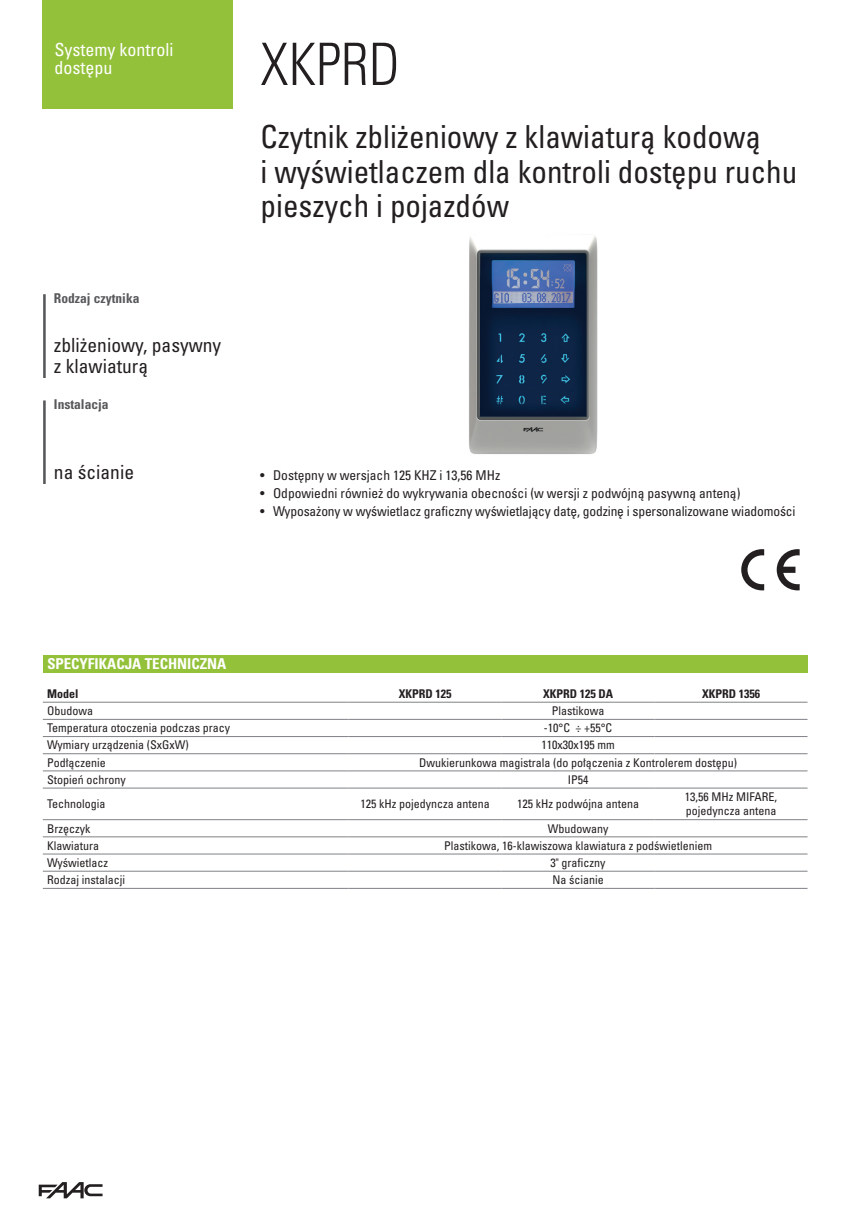
<style>
.page{position:relative;width:851px;height:1221px;background:#fff}
.page>*{position:absolute;margin:0;border:0;box-sizing:border-box;transform-origin:0 0}
.Product_Name{font:58.5px "Univers CE 47 Condensed Light";color:#231f20;scale:.95 1}
.Product_Description{font:31.8px/34.5px "Univers CE 57 Condensed";color:#231f20}
.Family_Tech_Data_Val{font:19.5px "Univers CE 57 Condensed";color:#231f20}
.ACCESS_CONTROL_Famil{font:18px/18px "Univers CE 57 Condensed";color:#fff}
.t1{font:15px "Univers CE 67 Condensed Bold";color:#fff}
.t2{font:13.5px "Univers CE 57 Condensed";color:#231f20}
.Title_Value1{font:13.5px "Univers CE 67 Condensed Bold";color:#57585a}
.Title_Value2{font:13.5px "Univers CE 67 Condensed Bold";color:#57585a}
.techspec_value_pgf{font:12px/14.4px "Univers CE 57 Condensed";color:#231f20}
.techspec_param_pgf{font:12px "Univers CE 57 Condensed";color:#231f20}
.techspec_header_pgf{font:12px "Univers CE 67 Condensed Bold";color:#231f20}
.techspec_header_left{font:12px "Univers CE 67 Condensed Bold";color:#231f20}
</style>
<div class="page">
<svg style="left:39px;top:1182px;width:63px;height:16px"></svg>
<div style="left:43px;top:0;width:190px;height:108px;background:#93c139"></div>
<hr style="left:43px;top:294px;width:3px;height:83px;background:#57585a">
<hr style="left:43px;top:400px;width:3px;height:83px;background:#57585a">
<svg style="left:741px;top:549px;width:58px;height:41px"></svg>
<div style="left:43px;top:655px;width:764px;height:17px;background:#93c139"></div>
<hr style="left:43px;top:701px;width:305px;height:1px;background:#808285">
<hr style="left:348px;top:701px;width:153px;height:1px;background:#808285">
<hr style="left:501px;top:701px;width:153px;height:1px;background:#808285">
<hr style="left:654px;top:701px;width:153px;height:1px;background:#808285">
<hr style="left:43px;top:719px;width:305px;height:1px;background:#808285">
<hr style="left:348px;top:719px;width:153px;height:1px;background:#808285">
<hr style="left:501px;top:719px;width:153px;height:1px;background:#808285">
<hr style="left:654px;top:719px;width:153px;height:1px;background:#808285">
<hr style="left:43px;top:736px;width:305px;height:1px;background:#808285">
<hr style="left:348px;top:736px;width:153px;height:1px;background:#808285">
<hr style="left:501px;top:736px;width:153px;height:1px;background:#808285">
<hr style="left:654px;top:736px;width:153px;height:1px;background:#808285">
<hr style="left:43px;top:753px;width:305px;height:1px;background:#808285">
<hr style="left:348px;top:753px;width:153px;height:1px;background:#808285">
<hr style="left:501px;top:753px;width:153px;height:1px;background:#808285">
<hr style="left:654px;top:753px;width:153px;height:1px;background:#808285">
<hr style="left:43px;top:770px;width:305px;height:1px;background:#808285">
<hr style="left:348px;top:770px;width:153px;height:1px;background:#808285">
<hr style="left:501px;top:770px;width:153px;height:1px;background:#808285">
<hr style="left:654px;top:770px;width:153px;height:1px;background:#808285">
<hr style="left:43px;top:787px;width:305px;height:1px;background:#808285">
<hr style="left:348px;top:787px;width:153px;height:1px;background:#808285">
<hr style="left:501px;top:787px;width:153px;height:1px;background:#808285">
<hr style="left:654px;top:787px;width:153px;height:1px;background:#808285">
<hr style="left:43px;top:819px;width:305px;height:1px;background:#808285">
<hr style="left:348px;top:819px;width:153px;height:1px;background:#808285">
<hr style="left:501px;top:819px;width:153px;height:1px;background:#808285">
<hr style="left:654px;top:819px;width:153px;height:1px;background:#808285">
<hr style="left:43px;top:836px;width:305px;height:1px;background:#808285">
<hr style="left:348px;top:836px;width:153px;height:1px;background:#808285">
<hr style="left:501px;top:836px;width:153px;height:1px;background:#808285">
<hr style="left:654px;top:836px;width:153px;height:1px;background:#808285">
<hr style="left:43px;top:853px;width:305px;height:1px;background:#808285">
<hr style="left:348px;top:853px;width:153px;height:1px;background:#808285">
<hr style="left:501px;top:853px;width:153px;height:1px;background:#808285">
<hr style="left:654px;top:853px;width:153px;height:1px;background:#808285">
<hr style="left:43px;top:870px;width:305px;height:1px;background:#808285">
<hr style="left:43px;top:888px;width:305px;height:1px;background:#808285">
<hr style="left:348px;top:870px;width:153px;height:1px;background:#808285">
<hr style="left:501px;top:870px;width:153px;height:1px;background:#808285">
<hr style="left:654px;top:870px;width:153px;height:1px;background:#808285">
<hr style="left:348px;top:888px;width:153px;height:1px;background:#808285">
<hr style="left:501px;top:888px;width:153px;height:1px;background:#808285">
<hr style="left:654px;top:888px;width:153px;height:1px;background:#808285">
<img style="left:469px;top:236px;width:129px;height:218px">
<p class="ACCESS_CONTROL_Famil" style="left:55px;top:41px;width:120px">Systemy kontroli dostępu</p>
<p class="Title_Value1" style="left:54px;top:291px;width:87px">Rodzaj czytnika</p>
<p class="Family_Tech_Data_Val" style="left:54px;top:334px;width:169px">zbliżeniowy, pasywny</p>
<p class="Family_Tech_Data_Val" style="left:54px;top:355px;width:96px">z klawiaturą</p>
<p class="Title_Value2" style="left:54px;top:397px;width:56px">Instalacja</p>
<p class="Family_Tech_Data_Val" style="left:54px;top:461px;width:82px">na ścianie</p>
<p class="Product_Name" style="left:260px;top:31px;width:148px">XKPRD</p>
<p class="Product_Description" style="left:260px;top:120px;width:538px">Czytnik zbliżeniowy z klawiaturą kodową<br>i wyświetlaczem dla kontroli dostępu ruchu pieszych i pojazdów</p>
<p class="t2" style="left:260px;top:467px;width:241px">• Dostępny w wersjach 125 KHZ i 13,56 MHz</p>
<p class="t2" style="left:260px;top:485px;width:481px">• Odpowiedni również do wykrywania obecności (w wersji z podwójną pasywną anteną)</p>
<p class="t2" style="left:260px;top:503px;width:536px">• Wyposażony w wyświetlacz graficzny wyświetlający datę, godzinę i spersonalizowane wiadomości</p>
<p class="t1" style="left:47px;top:655px;width:181px">SPECYFIKACJA TECHNICZNA</p>
<p class="techspec_header_left" style="left:47px;top:687px;width:33px">Model</p>
<p class="techspec_header_pgf" style="left:399px;top:687px;width:54px">XKPRD 125</p>
<p class="techspec_header_pgf" style="left:543px;top:687px;width:71px">XKPRD 125 DA</p>
<p class="techspec_header_pgf" style="left:702px;top:687px;width:59px">XKPRD 1356</p>
<p class="techspec_param_pgf" style="left:47px;top:704px;width:47px">Obudowa</p>
<p class="techspec_value_pgf" style="left:551px;top:704px;width:54px">Plastikowa</p>
<p class="techspec_param_pgf" style="left:47px;top:721px;width:185px">Temperatura otoczenia podczas pracy</p>
<p class="techspec_value_pgf" style="left:544px;top:721px;width:70px">-10°C ÷ +55°C</p>
<p class="techspec_param_pgf" style="left:47px;top:738px;width:143px">Wymiary urządzenia (SxGxW)</p>
<p class="techspec_value_pgf" style="left:541px;top:738px;width:75px">110x30x195 mm</p>
<p class="techspec_param_pgf" style="left:47px;top:755px;width:60px">Podłączenie</p>
<p class="techspec_value_pgf" style="left:419px;top:755px;width:319px">Dwukierunkowa magistrala (do połączenia z Kontrolerem dostępu)</p>
<p class="techspec_param_pgf" style="left:47px;top:772px;width:80px">Stopień ochrony</p>
<p class="techspec_value_pgf" style="left:567px;top:772px;width:22px">IP54</p>
<p class="techspec_param_pgf" style="left:47px;top:797px;width:60px">Technologia</p>
<p class="techspec_value_pgf" style="left:360px;top:797px;width:131px">125 kHz pojedyncza antena</p>
<p class="techspec_value_pgf" style="left:517px;top:797px;width:123px">125 kHz podwójna antena</p>
<p class="techspec_value_pgf" style="left:684px;top:789px;width:94px">13,56 MHz MIFARE, pojedyncza antena</p>
<p class="techspec_param_pgf" style="left:47px;top:821px;width:45px">Brzęczyk</p>
<p class="techspec_value_pgf" style="left:547px;top:821px;width:62px">Wbudowany</p>
<p class="techspec_param_pgf" style="left:47px;top:838px;width:53px">Klawiatura</p>
<p class="techspec_value_pgf" style="left:444px;top:838px;width:269px">Plastikowa, 16-klawiszowa klawiatura z podświetleniem</p>
<p class="techspec_param_pgf" style="left:47px;top:855px;width:63px">Wyświetlacz</p>
<p class="techspec_value_pgf" style="left:550px;top:855px;width:56px">3" graficzny</p>
<p class="techspec_param_pgf" style="left:47px;top:873px;width:79px">Rodzaj instalacji</p>
<p class="techspec_value_pgf" style="left:552px;top:872px;width:53px">Na ścianie</p>
</div>
